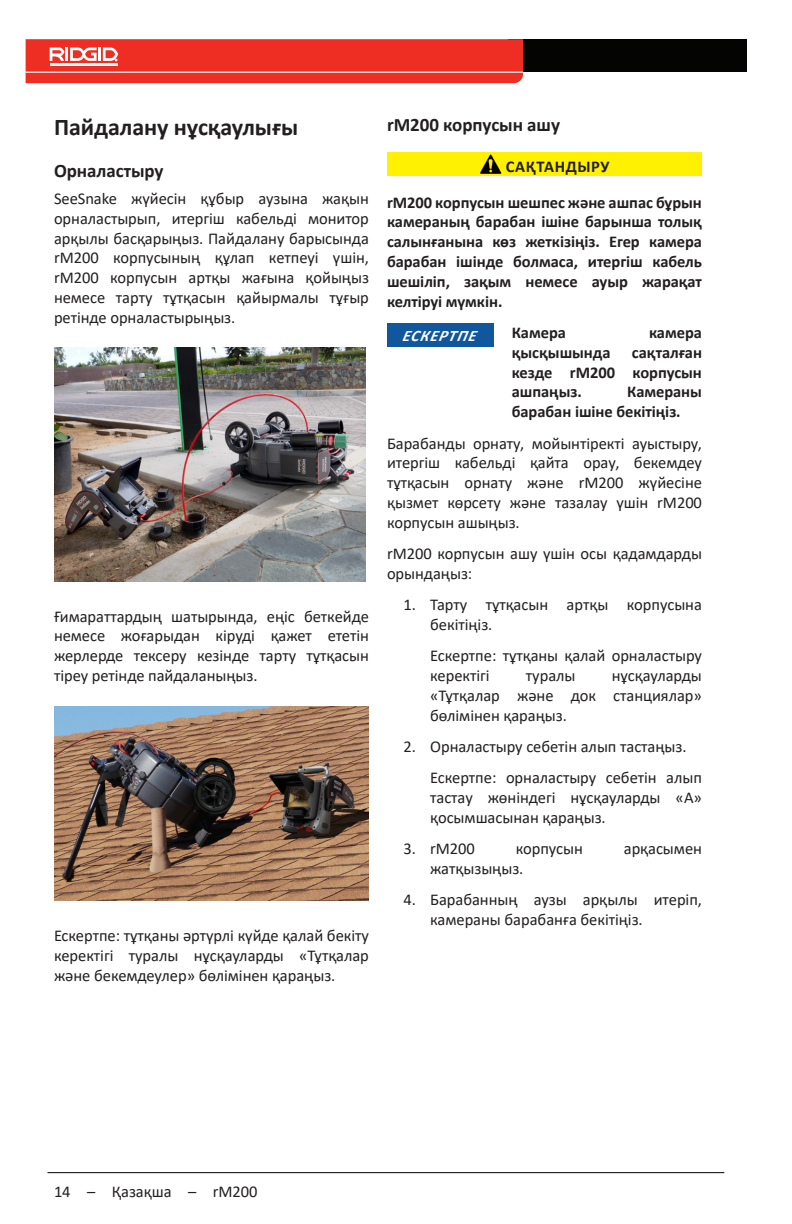
<style>
.page{position:relative;width:792px;height:1224px;background:#fff}
.page>*{position:absolute;margin:0;border:0;box-sizing:border-box;transform-origin:0 0}
.Head_1___h1_-_half{font:700 24px "Calibri";letter-spacing:-.005em;color:#231f20}
.Head_2____h2_-_half{font:700 19px "Calibri";letter-spacing:-.005em;color:#231f20}
.Basic_Normal___bn{font:16.4px/19.8px "Calibri";letter-spacing:-.005em;color:#231f20;text-align:justify}
.Basic_Bold___bb{font:700 16.4px/19.8px "Calibri";letter-spacing:-.005em;color:#231f20;text-align:justify}
.Numbered_List____n2{font:16.4px/19.8px "Calibri";letter-spacing:-.005em;color:#231f20;text-align:justify}
.Safety_Bar_Symbol{font:700 16.4px "Calibri";letter-spacing:.035em;color:#231f20}
.Notice{font:italic 700 16px "Calibri";color:#fff}
</style>
<div class="page">
<hr style="left:48px;top:1172px;width:676px;height:1px;background:#000">
<div style="left:508px;top:39px;width:238px;height:33px;background:#040503"></div>
<svg style="left:26px;top:39px;width:497px;height:44px;background:#ef3b30"></svg>
<img style="left:55px;top:348px;width:311px;height:233px">
<img style="left:55px;top:706px;width:313px;height:195px">
<div style="left:387px;top:153px;width:315px;height:23px;background:#fff101"></div>
<img style="left:480px;top:154px;width:22px;height:20px">
<div style="left:387px;top:324px;width:107px;height:23px;background:#10579d"></div>
<p class="Head_1___h1_-_half" style="left:54px;top:110px;width:246px">Пайдалану нұсқаулығы</p>
<p class="Head_2____h2_-_half" style="left:54px;top:157px;width:111px">Орналастыру</p>
<p class="Basic_Normal___bn" style="left:54px;top:188px;width:317px">SeeSnake жүйесін құбыр аузына жақын орналастырып, итергіш кабельді монитор арқылы басқарыңыз. Пайдалану барысында rM200 корпусының құлап кетпеуі үшін, rM200 корпусын артқы жағына қойыңыз немесе тарту тұтқасын қайырмалы тұғыр ретінде орналастырыңыз.</p>
<p class="Basic_Normal___bn" style="left:54px;top:606px;width:317px">Ғимараттардың шатырында, еңіс беткейде немесе жоғарыдан кіруді қажет ететін жерлерде тексеру кезінде тарту тұтқасын тіреу ретінде пайдаланыңыз.</p>
<p class="Basic_Normal___bn" style="left:54px;top:925px;width:317px">Ескертпе: тұтқаны әртүрлі күйде қалай бекіту керектігі туралы нұсқауларды «Тұтқалар және бекемдеулер» бөлімінен қараңыз.</p>
<p class="Head_2____h2_-_half" style="left:387px;top:112px;width:175px">rM200 корпусын ашу</p>
<p class="Safety_Bar_Symbol" style="left:506px;top:155px;width:105px">САҚТАНДЫРУ</p>
<p class="Basic_Bold___bb" style="left:387px;top:192px;width:317px">rM200 корпусын шешпес және ашпас бұрын камераның барабан ішіне барынша толық салынғанына көз жеткізіңіз. Егер камера барабан ішінде болмаса, итергіш кабель шешіліп, зақым немесе ауыр жарақат келтіруі мүмкін.</p>
<p class="Notice" style="left:402px;top:325px;width:79px">ЕСКЕРТПЕ</p>
<p class="Basic_Bold___bb" style="left:512px;top:322px;width:56px">Камера</p>
<p class="Basic_Bold___bb" style="left:649px;top:322px;width:54px">камера</p>
<p class="Basic_Bold___bb" style="left:512px;top:342px;width:100px">қысқышында</p>
<p class="Basic_Bold___bb" style="left:512px;top:342px;width:192px;text-indent:120px">сақталған кезде rM200 корпусын ашпаңыз.</p>
<p class="Basic_Bold___bb" style="left:512px;top:382px;width:192px;text-indent:115px">Камераны барабан ішіне бекітіңіз.</p>
<p class="Basic_Normal___bn" style="left:387px;top:433px;width:317px">Барабанды орнату, мойынтіректі ауыстыру, итергіш кабельді қайта орау, бекемдеу тұтқасын орнату және rM200 жүйесіне қызмет көрсету және тазалау үшін rM200 корпусын ашыңыз.</p>
<p class="Basic_Normal___bn" style="left:387px;top:543px;width:317px">rM200 корпусын ашу үшін осы қадамдарды орындаңыз:</p>
<p class="Basic_Normal___bn" style="left:430px;top:594px;width:273px;text-indent:-27px">1. Тарту тұтқасын артқы корпусына бекітіңіз.</p>
<p class="Numbered_List____n2" style="left:430px;top:646px;width:273px">Ескертпе: тұтқаны қалай орналастыру керектігі</p>
<p class="Numbered_List____n2" style="left:430px;top:665px;width:273px;text-indent:182px">нұсқауларды «Тұтқалар және док станциялар» бөлімінен қараңыз.</p>
<p class="Basic_Normal___bn" style="left:403px;top:736px;width:285px">2. Орналастыру себетін алып тастаңыз.</p>
<p class="Numbered_List____n2" style="left:430px;top:768px;width:273px">Ескертпе: орналастыру себетін алып тастау жөніндегі нұсқауларды «А» қосымшасынан қараңыз.</p>
<p class="Basic_Normal___bn" style="left:403px;top:838px;width:73px">3. rM200</p>
<p class="Basic_Normal___bn" style="left:516px;top:838px;width:69px">корпусын</p>
<p class="Basic_Normal___bn" style="left:624px;top:838px;width:80px">арқасымен</p>
<p class="Basic_Normal___bn" style="left:430px;top:858px;width:95px">жатқызыңыз.</p>
<p class="Basic_Normal___bn" style="left:430px;top:890px;width:273px;text-indent:-27px">4. Барабанның аузы арқылы итеріп, камераны барабанға бекітіңіз.</p>
<p class="Numbered_List____n2" style="left:526px;top:665px;width:51px">туралы</p>
<p class="Basic_Normal___bn" style="left:54px;top:1181px;width:205px">14 – Қазақша – rM200</p>
</div>
